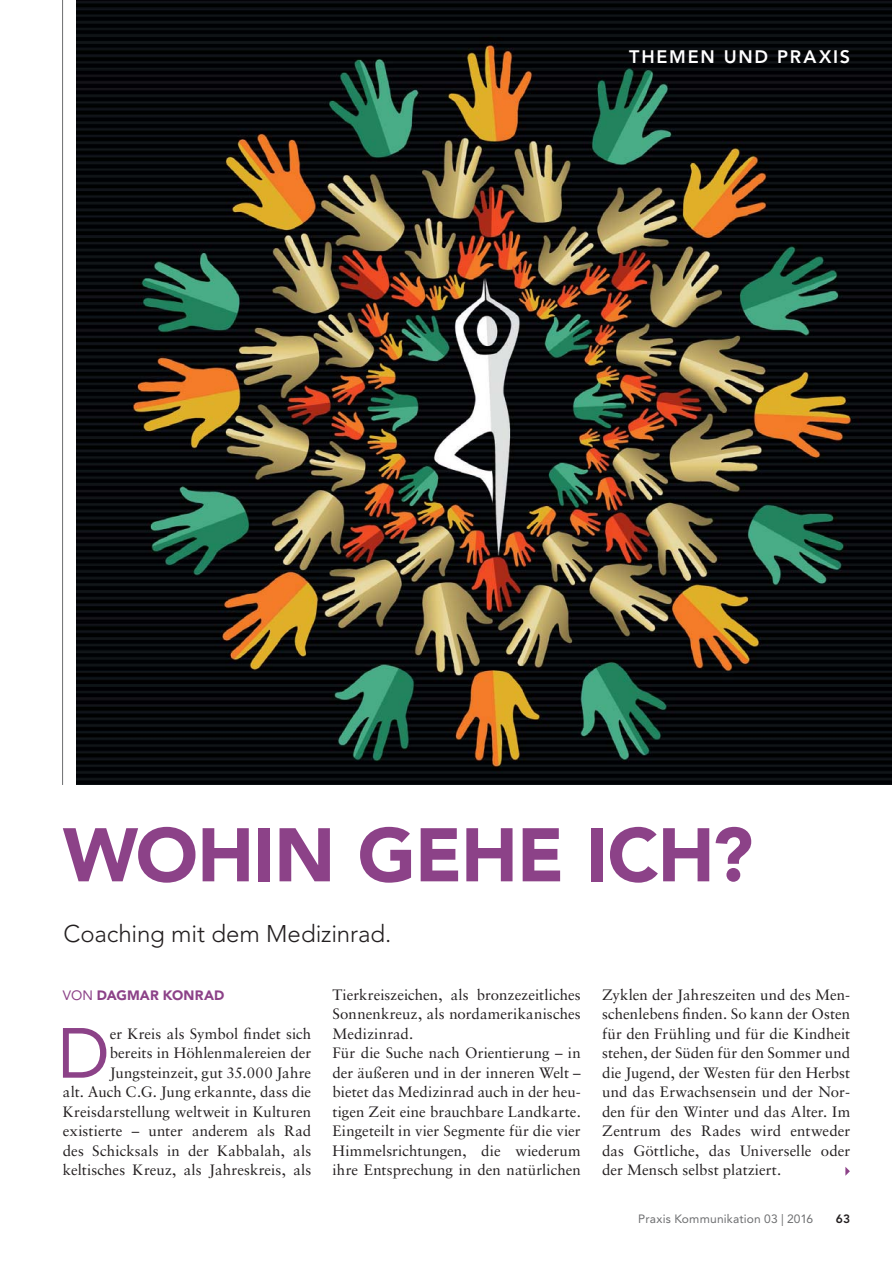
<style>
.page{position:relative;width:892px;height:1262px;background:#fff}
.page>*{position:absolute;margin:0;border:0;box-sizing:border-box;transform-origin:0 0}
.t1{font:900 75px "Avenir LT Std";letter-spacing:-.015em;color:#8c4288}
.t2{font:70.05px "Avenir LT Std";color:#8c4288}
.t3{font:300 24px "Avenir LT Std";letter-spacing:-.005em;color:#231f20}
.t4{font:800 18px "Avenir LT Std";letter-spacing:.1em;color:#fff}
.t5{font:15px/19.5px "Sabon LT Std";color:#231f20;text-align:right}
.t6{font:900 13.5px "Avenir LT Std";letter-spacing:.01em;color:#8c4288}
.t7{font:12px "Avenir LT Std";letter-spacing:.015em;color:#6d6e70}
.t8{font:800 12px "Avenir LT Std";color:#231f20}
.s1{font-weight:400}
</style>
<div class="page">
<img style="left:76px;top:0;width:815px;height:784px">
<svg style="left:845px;top:1167px;width:4px;height:8px"></svg>
<hr style="left:62px;top:0;width:1px;height:784px;background:#6d6e70">
<p class="t4" style="left:629px;top:46px;width:222px">THEMEN UND PRAXIS</p>
<h1 class="t1" style="left:63px;top:809px;width:691px">WOHIN GEHE ICH?</h1>
<h3 class="t3" style="left:63px;top:919px;width:329px">Coaching mit dem Medizinrad.</h3>
<p class="t6" style="left:63px;top:986px;width:163px"><span class="s1">VON</span> DAGMAR KONRAD</p>
<p class="t5" style="left:63px;top:1023px;width:250px">er Kreis als Symbol findet sich<br>bereits in Höhlenmalereien der Jungsteinzeit, gut 35.000 Jahre<br>alt. Auch C.G. Jung erkannte, dass die Kreisdarstellung weltweit in Kulturen existierte – unter anderem als Rad des Schicksals in der Kabbalah, als keltisches Kreuz, als Jahreskreis, als</p>
<h2 class="t2" style="left:58px;top:1012px;width:53px">D</h2>
<p class="t5" style="left:332px;top:984px;width:250px;text-align:left">Tierkreiszeichen, als bronzezeitliches Sonnenkreuz, als nordamerikanisches Medizinrad.<br>Für die Suche nach Orientierung – in der äußeren und in der inneren Welt – bietet das Medizinrad auch in der heu&shy;tigen Zeit eine brauchbare Landkarte.<br>Eingeteilt in vier Segmente für die vier Himmelsrichtungen, die wiederum ihre Entsprechung in den natürlichen</p>
<p class="t5" style="left:601px;top:984px;width:250px;text-align:justify">Zyklen der Jahreszeiten und des Men&shy;schenlebens finden. So kann der Osten für den Frühling und für die Kindheit stehen, der Süden für den Sommer und die Jugend, der Westen für den Herbst und das Erwachsensein und der Nor&shy;den für den Winter und das Alter. Im Zentrum des Rades wird entweder das Göttliche, das Universelle oder der Mensch selbst platziert.</p>
<p class="t7" style="left:638px;top:1211px;width:176px">Praxis Kommunikation 03 | 2016</p>
<p class="t8" style="left:835px;top:1211px;width:16px">63</p>
</div>
